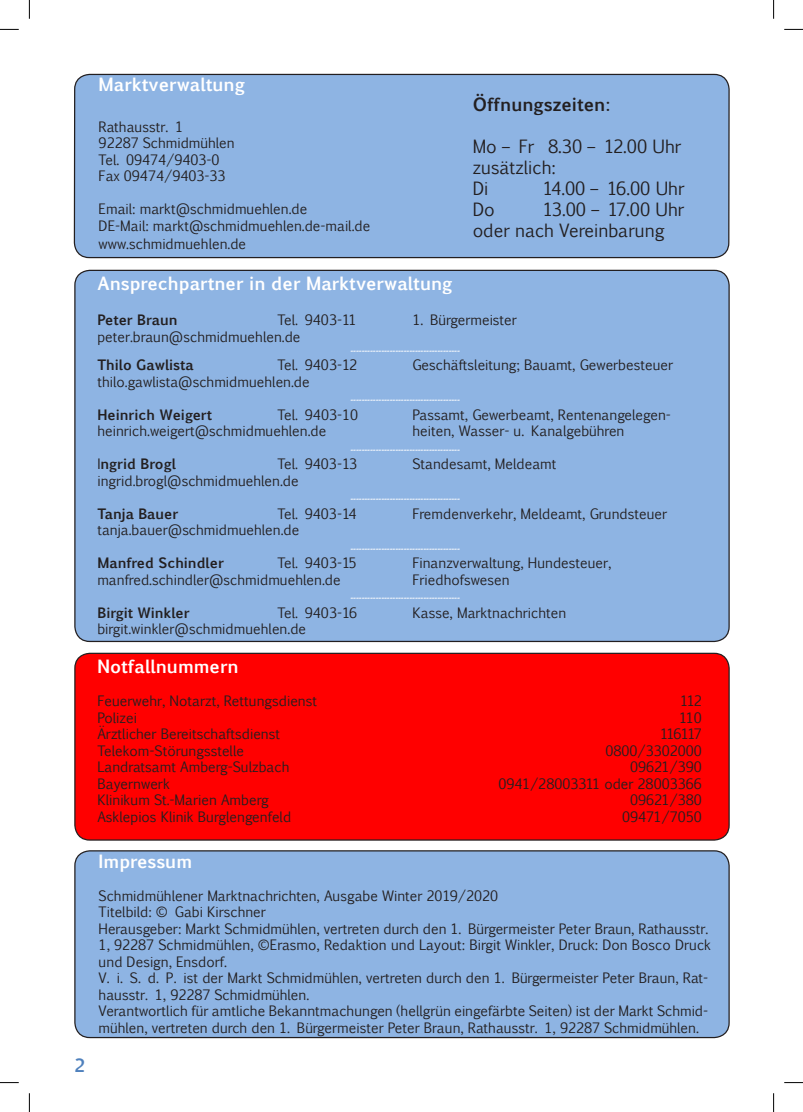
<style>
.page{position:relative;width:803px;height:1112px;background:#fff}
.page>*{position:absolute;margin:0;border:0;box-sizing:border-box;transform-origin:0 0}
.t1{font:17.5px/21px "Euphemia CAS";color:#231f20}
.t2{font:700 17.5px "Euphemia UCAS";color:#fff}
.t3{font:700 17.5px "Euphemia UCAS";color:#231f20}
.t4{font:13.75px/16.5px "Euphemia CAS";color:#231f20}
.t5{font:700 13.75px "Euphemia UCAS";color:#231f20}
.t6{font:700 7.5px "Euphemia UCAS";color:#fff}
.s1{font-family:"Euphemia CAS";font-weight:400}
</style>
<div class="page">
<div style="left:74px;top:74px;width:655px;height:183px;background:#8eb4e3;border-radius:15px"></div>
<div style="left:74px;top:74px;width:656px;height:184px;border:1px solid #231f20;border-radius:15px"></div>
<div style="left:75px;top:270px;width:654px;height:371px;background:#8eb4e3;border-radius:15px"></div>
<div style="left:75px;top:850px;width:654px;height:187px;background:#8eb4e3;border-radius:15px"></div>
<div style="left:74px;top:850px;width:656px;height:187px;border:1px solid #231f20;border-radius:15px"></div>
<div style="left:75px;top:653px;width:654px;height:186px;background:#f00;border-radius:15px"></div>
<div style="left:74px;top:652px;width:656px;height:188px;border:1px solid #231f20;border-radius:15px"></div>
<svg style="left:0;top:29px;width:19px;height:1px"></svg>
<svg style="left:784px;top:29px;width:19px;height:1px"></svg>
<svg style="left:0;top:1082px;width:19px;height:1px"></svg>
<svg style="left:784px;top:1082px;width:19px;height:1px"></svg>
<svg style="left:29px;top:0;width:1px;height:19px"></svg>
<svg style="left:29px;top:1093px;width:1px;height:18px"></svg>
<svg style="left:773px;top:0;width:1px;height:19px"></svg>
<svg style="left:773px;top:1093px;width:1px;height:18px"></svg>
<p class="t2" style="left:99px;top:71px;width:148px">Marktverwaltung</p>
<p class="t4" style="left:99px;top:118px;width:138px">Rathausstr. 1<br>92287 Schmidmühlen<br>Tel. 09474/9403-0<br>Fax 09474/9403-33</p>
<p class="t4" style="left:99px;top:200px;width:273px">Email: markt@schmidmuehlen.de<br>DE-Mail: markt@schmidmuehlen.de-mail.de</p>
<p class="t4" style="left:99px;top:235px;width:149px">www.schmidmuehlen.de</p>
<p class="t2" style="left:97px;top:270px;width:356px">Ansprechpartner in der Marktverwaltung</p>
<p class="t5" style="left:97px;top:309px;width:82px">Peter Braun</p>
<p class="t4" style="left:277px;top:311px;width:80px">Tel. 9403-11</p>
<p class="t4" style="left:412px;top:311px;width:106px">1. Bürgermeister</p>
<p class="t4" style="left:97px;top:328px;width:205px">peter.braun@schmidmuehlen.de</p>
<p class="t6" style="left:350px;top:345px;width:111px">---------------------------------------</p>
<p class="t5" style="left:97px;top:354px;width:98px">Thilo Gawlista</p>
<p class="t4" style="left:277px;top:356px;width:81px">Tel. 9403-12</p>
<p class="t4" style="left:412px;top:356px;width:262px">Geschäftsleitung; Bauamt, Gewerbesteuer</p>
<p class="t4" style="left:97px;top:373px;width:214px">thilo.gawlista@schmidmuehlen.de</p>
<p class="t6" style="left:350px;top:394px;width:111px">---------------------------------------</p>
<p class="t5" style="left:97px;top:404px;width:116px">Heinrich Weigert</p>
<p class="t4" style="left:277px;top:406px;width:82px">Tel. 9403-10</p>
<p class="t4" style="left:412px;top:406px;width:260px">Passamt, Gewerbeamt, Rentenangelegen-</p>
<p class="t4" style="left:97px;top:422px;width:230px">heinrich.weigert@schmidmuehlen.de</p>
<p class="t4" style="left:412px;top:422px;width:213px">heiten, Wasser- u. Kanalgebühren</p>
<p class="t6" style="left:350px;top:444px;width:111px">---------------------------------------</p>
<p class="t5" style="left:97px;top:453px;width:80px"><span class="s1">I</span>ngrid Brogl</p>
<p class="t4" style="left:277px;top:455px;width:81px">Tel. 9403-13</p>
<p class="t4" style="left:412px;top:455px;width:146px">Standesamt, Meldeamt</p>
<p class="t4" style="left:97px;top:472px;width:203px">ingrid.brogl@schmidmuehlen.de</p>
<p class="t6" style="left:350px;top:493px;width:111px">---------------------------------------</p>
<p class="t5" style="left:97px;top:503px;width:83px">Tanja Bauer</p>
<p class="t4" style="left:277px;top:505px;width:81px">Tel. 9403-14</p>
<p class="t4" style="left:412px;top:505px;width:256px">Fremdenverkehr, Meldeamt, Grundsteuer</p>
<p class="t4" style="left:97px;top:521px;width:203px">tanja.bauer@schmidmuehlen.de</p>
<p class="t6" style="left:350px;top:543px;width:111px">---------------------------------------</p>
<p class="t5" style="left:97px;top:552px;width:128px">Manfred Schindler</p>
<p class="t4" style="left:277px;top:554px;width:81px">Tel. 9403-15</p>
<p class="t4" style="left:412px;top:554px;width:201px">Finanzverwaltung, Hundesteuer,</p>
<p class="t4" style="left:97px;top:571px;width:245px">manfred.schindler@schmidmuehlen.de</p>
<p class="t4" style="left:412px;top:571px;width:99px">Friedhofswesen</p>
<p class="t6" style="left:350px;top:592px;width:111px">---------------------------------------</p>
<p class="t5" style="left:97px;top:602px;width:94px">Birgit Winkler</p>
<p class="t4" style="left:277px;top:604px;width:81px">Tel. 9403-16</p>
<p class="t4" style="left:412px;top:604px;width:155px">Kasse, Marktnachrichten</p>
<p class="t4" style="left:97px;top:620px;width:210px">birgit.winkler@schmidmuehlen.de</p>
<p class="t2" style="left:97px;top:653px;width:143px">Notfallnummern</p>
<p class="t4" style="left:97px;top:692px;width:221px">Feuerwehr, Notarzt, Rettungsdienst</p>
<p class="t4" style="left:680px;top:692px;width:23px">112</p>
<p class="t4" style="left:97px;top:709px;width:41px">Polizei</p>
<p class="t4" style="left:679px;top:709px;width:24px">110</p>
<p class="t4" style="left:97px;top:725px;width:184px">Ärztlicher Bereitschaftsdienst</p>
<p class="t4" style="left:660px;top:725px;width:43px">116117</p>
<p class="t4" style="left:97px;top:742px;width:148px">Telekom-Störungsstelle</p>
<p class="t4" style="left:605px;top:742px;width:98px">0800/3302000</p>
<p class="t4" style="left:97px;top:758px;width:193px">Landratsamt Amberg-Sulzbach</p>
<p class="t4" style="left:630px;top:758px;width:73px">09621/390</p>
<p class="t4" style="left:97px;top:775px;width:74px">Bayernwerk</p>
<p class="t4" style="left:498px;top:775px;width:205px">0941/28003311 oder 28003366</p>
<p class="t4" style="left:97px;top:791px;width:173px">Klinikum St.-Marien Amberg</p>
<p class="t4" style="left:630px;top:791px;width:73px">09621/380</p>
<p class="t4" style="left:97px;top:808px;width:195px">Asklepios Klinik Burglengenfeld</p>
<p class="t4" style="left:622px;top:808px;width:81px">09471/7050</p>
<p class="t2" style="left:99px;top:847px;width:95px">Impressum</p>
<p class="t4" style="left:99px;top:887px;width:614px">Schmidmühlener Marktnachrichten, Ausgabe Winter 2019/2020<br>Titelbild: © Gabi Kirschner<br>Herausgeber: Markt Schmidmühlen, vertreten durch den 1. Bürgermeister Peter Braun, Rathausstr.<br>1, 92287 Schmidmühlen, ©Erasmo, Redaktion und Layout: Birgit Winkler, Druck: Don Bosco Druck und Design, Ensdorf.<br>V. i. S. d. P. ist der Markt Schmidmühlen, vertreten durch den 1. Bürgermeister Peter Braun, Rat&shy;hausstr. 1, 92287 Schmidmühlen.<br>Verantwortlich für amtliche Bekanntmachungen (hellgrün eingefärbte Seiten) ist der Markt Schmid&shy;mühlen, vertreten durch den 1. Bürgermeister Peter Braun, Rathausstr. 1, 92287 Schmidmühlen.</p>
<p class="t3" style="left:473px;top:91px;width:139px">Öffnungszeiten:</p>
<p class="t1" style="left:473px;top:136px;width:210px">Mo – Fr 8.30 – 12.00 Uhr zusätzlich:<br>Di</p>
<p class="t1" style="left:543px;top:178px;width:143px">14.00 – 16.00 Uhr</p>
<p class="t1" style="left:473px;top:199px;width:213px;text-indent:70px">13.00 – 17.00 Uhr oder nach Vereinbarung</p>
<p class="t1" style="left:473px;top:199px;width:24px">Do</p>
</div>
